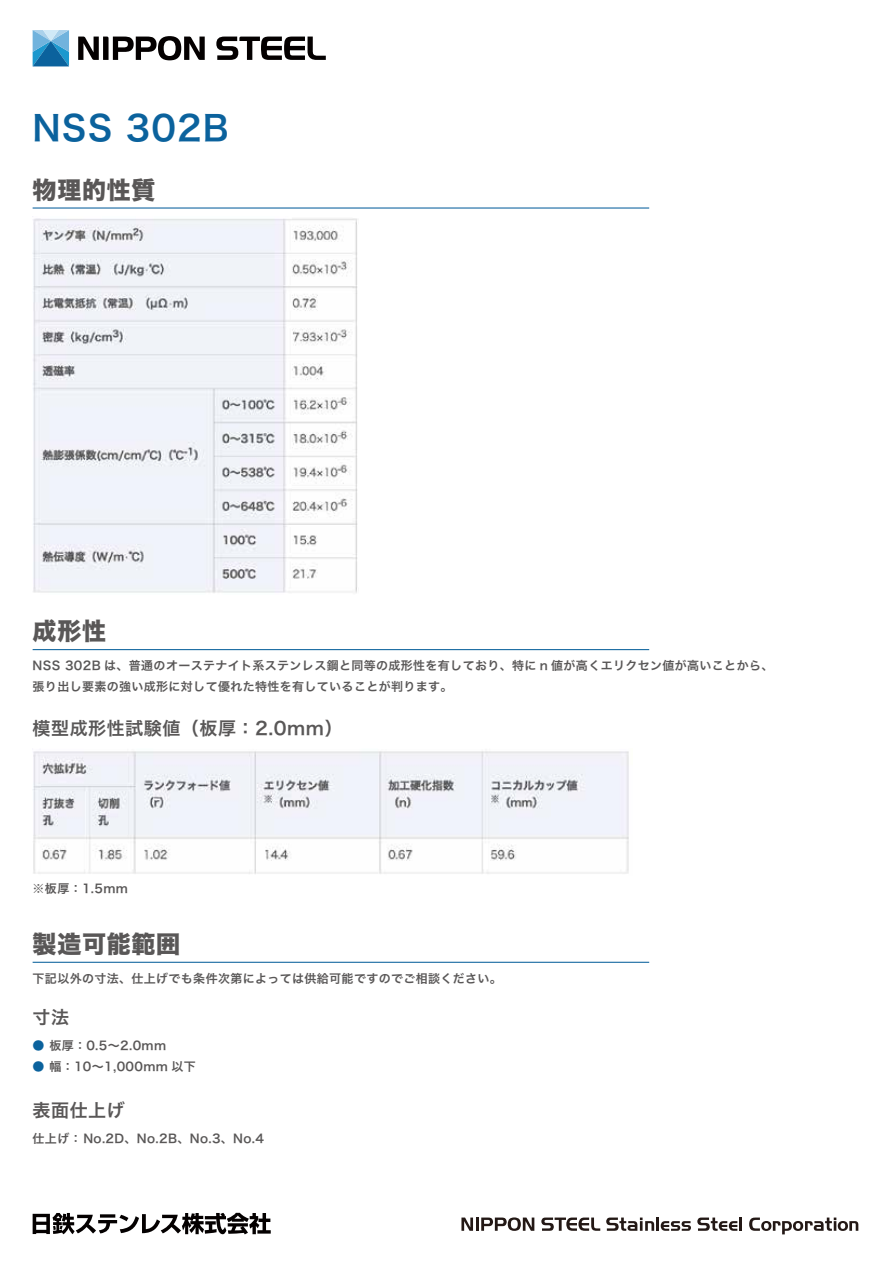
<style>
.page{position:relative;width:893px;height:1263px;background:#fff}
.page>*{position:absolute;margin:0;border:0;box-sizing:border-box;transform-origin:0 0}
.t1{font:34.5px "Hira Kaku Pro W6";letter-spacing:.03em;color:#0b629d}
.t2{font:24px "Hira Kaku Std W8";letter-spacing:.03em;color:#595757}
.t3{font:18px "Hira Kaku Pro W6";letter-spacing:.03em;color:#595757}
.t4{font:12px/21px "Hira Kaku Pro W6";letter-spacing:.03em;color:#595757}
.s1{color:#0b629d}
</style>
<div class="page">
<hr style="left:33px;top:207px;width:616px;height:2px;background:#0b629d">
<hr style="left:33px;top:649px;width:616px;height:1px;background:#0b629d">
<hr style="left:33px;top:962px;width:616px;height:1px;background:#0b629d">
<img style="left:33px;top:218px;width:325px;height:375px">
<img style="left:33px;top:751px;width:596px;height:123px">
<svg style="left:33px;top:30px;width:36px;height:36px"></svg>
<svg style="left:78px;top:36px;width:127px;height:24px"></svg>
<svg style="left:216px;top:37px;width:110px;height:23px"></svg>
<svg style="left:33px;top:1213px;width:238px;height:21px"></svg>
<svg style="left:461px;top:1217px;width:12px;height:14px"></svg>
<hr style="left:476px;top:1217px;width:3px;height:14px;background:#231815">
<svg style="left:481px;top:1217px;width:53px;height:14px"></svg>
<svg style="left:541px;top:1217px;width:59px;height:14px"></svg>
<svg style="left:606px;top:1217px;width:48px;height:14px"></svg>
<hr style="left:656px;top:1217px;width:3px;height:14px;background:#231815">
<svg style="left:661px;top:1221px;width:30px;height:10px"></svg>
<svg style="left:697px;top:1217px;width:45px;height:14px"></svg>
<svg style="left:749px;top:1217px;width:109px;height:17px"></svg>
<h1 class="t1" style="left:33px;top:97px;width:198px">NSS 302B</h1>
<h2 class="t2" style="left:33px;top:176px;width:124px">物理的性質</h2>
<h2 class="t2" style="left:33px;top:618px;width:75px">成形性</h2>
<p class="t4" style="left:33px;top:655px;width:742px">NSS 302B は、普通のオーステナイト系ステンレス鋼と同等の成形性を有しており、特に n 値が高くエリクセン値が高いことから、張り出し要素の強い成形に対して優れた特性を有していることが判ります。</p>
<h3 class="t3" style="left:33px;top:712px;width:312px">模型成形性試験値（板厚：2.0mm）</h3>
<p class="t4" style="left:33px;top:877px;width:97px">※板厚：1.5mm</p>
<h2 class="t2" style="left:33px;top:930px;width:149px">製造可能範囲</h2>
<p class="t4" style="left:33px;top:967px;width:471px">下記以外の寸法、仕上げでも条件次第によっては供給可能ですのでご相談ください。</p>
<h3 class="t3" style="left:33px;top:1001px;width:38px">寸法</h3>
<p class="t4" style="left:33px;top:1034px;width:135px"><span class="s1">●</span> 板厚：0.5～2.0mm</p>
<p class="t4" style="left:33px;top:1055px;width:165px"><span class="s1">●</span> 幅：10～1,000mm 以下</p>
<h3 class="t3" style="left:33px;top:1094px;width:94px">表面仕上げ</h3>
<p class="t4" style="left:33px;top:1127px;width:233px">仕上げ： No.2D、No.2B、No.3、No.4</p>
</div>
